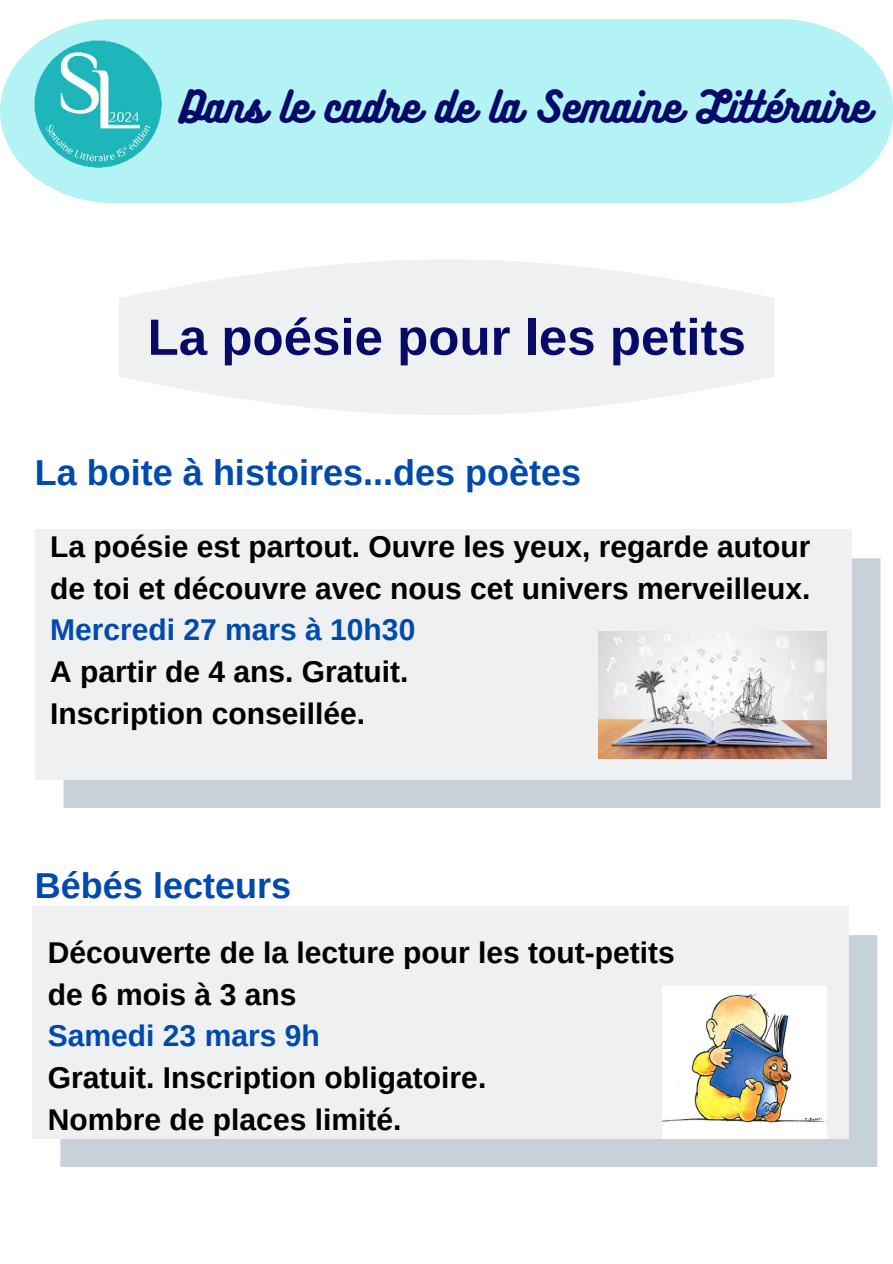
<style>
.page{position:relative;width:893px;height:1264px;background:#fff}
.page>*{position:absolute;margin:0;border:0;box-sizing:border-box;transform-origin:0 0}
.t1{font:700 51px "Arimo";color:#070a69}
.t2{font:39px "Bukhari Script";color:#070a69}
.t3{font:700 36px "Arimo";color:#004aad}
.t4{font:700 30px/41.7px "Arimo";color:#000}
.t5{font:700 30px "Arimo";color:#004aad}
</style>
<div class="page">
<svg style="left:119px;top:260px;width:655px;height:155px;fill:#eff0f2"></svg>
<div style="left:64px;top:558px;width:816px;height:250px;background:#c8d0d8"></div>
<div style="left:35px;top:529px;width:816px;height:250px;background:#eff0f2"></div>
<div style="left:60px;top:935px;width:817px;height:231px;background:#c8d0d8"></div>
<div style="left:32px;top:906px;width:816px;height:232px;background:#eff0f2"></div>
<img style="left:662px;top:986px;width:164px;height:152px">
<div style="left:0;top:19px;width:892px;height:184px;background:#b3f3f6"></div>
<img style="left:32px;top:38px;width:131px;height:131px">
<img style="left:598px;top:631px;width:228px;height:128px">
<h2 class="t2" style="left:180px;top:87px;width:691px">Dans le cadre de la Semaine Littéraire</h2>
<h1 class="t1" style="left:147px;top:302px;width:599px">La poésie pour les petits</h1>
<p class="t3" style="left:35px;top:447px;width:547px">La boite à histoires...des poètes</p>
<p class="t4" style="left:50px;top:526px;width:762px">La poésie est partout. Ouvre les yeux, regarde autour de toi et découvre avec nous cet univers merveilleux.</p>
<p class="t5" style="left:50px;top:609px;width:367px">Mercredi 27 mars à 10h30</p>
<p class="t4" style="left:50px;top:651px;width:360px">A partir de 4 ans. Gratuit.<br>Inscription conseillée.</p>
<p class="t3" style="left:35px;top:860px;width:258px">Bébés lecteurs</p>
<p class="t4" style="left:48px;top:932px;width:628px">Découverte de la lecture pour les tout-petits de 6 mois à 3 ans</p>
<p class="t5" style="left:48px;top:1015px;width:273px">Samedi 23 mars 9h</p>
<p class="t4" style="left:48px;top:1057px;width:440px">Gratuit. Inscription obligatoire.<br>Nombre de places limité.</p>
</div>
